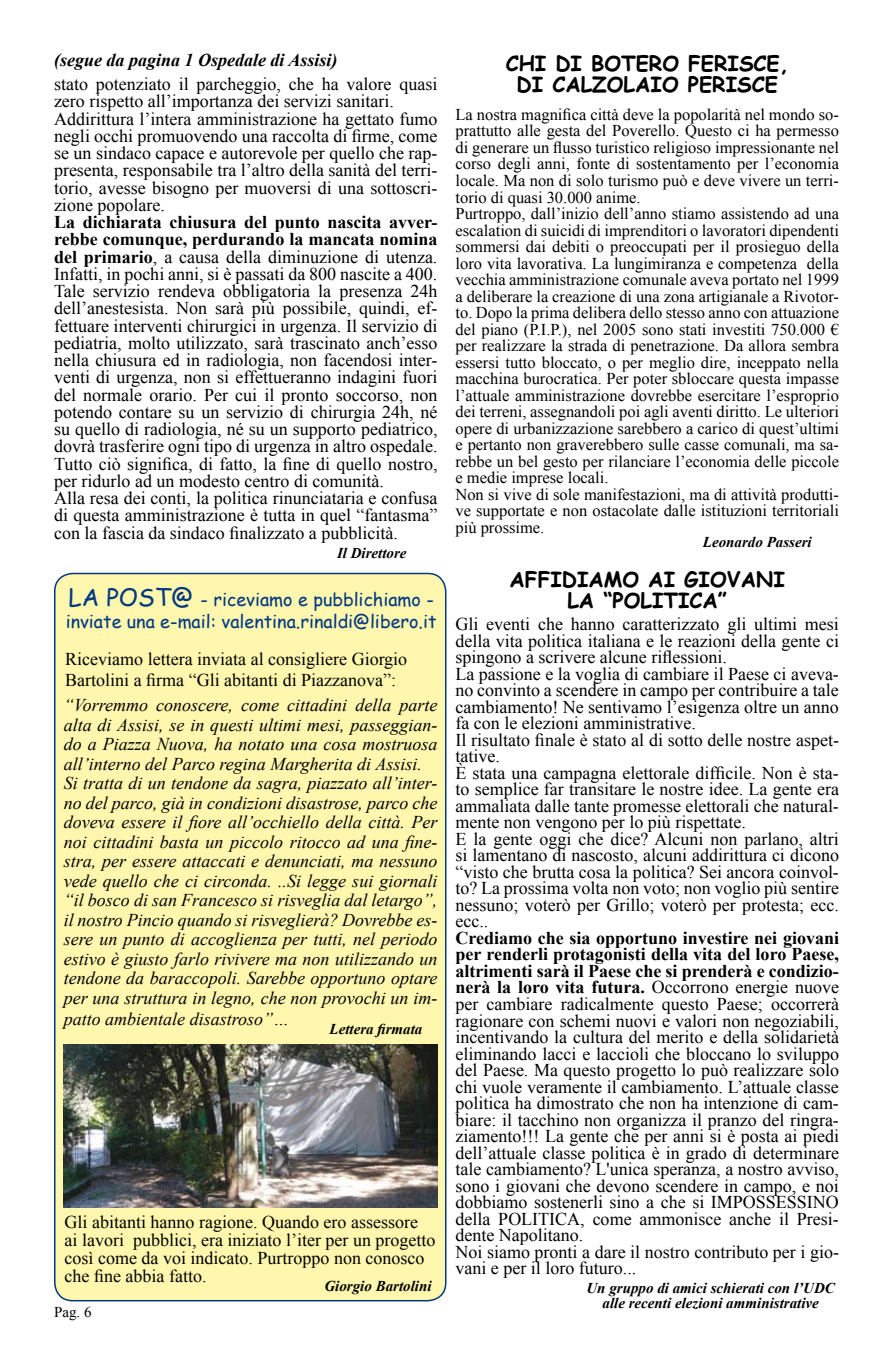
<style>
.page{position:relative;width:893px;height:1361px;background:#fff}
.page>*{position:absolute;margin:0;border:0;box-sizing:border-box;transform-origin:0 0}
.t1{font:700 21px/21px "Comic Sans MS";color:#000;text-align:center}
.t2{font:18px/16.5px "Times New Roman";color:#000}
.t3{font:italic 18px/19.6px "Times New Roman";color:#000}
.t4{font:18px/21.6px "Comic Sans MS";color:#003882}
.t5{font:italic 700 18px "Times New Roman";color:#000}
.t6{font:16.5px/16.5px "Times New Roman";color:#000}
.t7{font:italic 700 15px/15px "Times New Roman";color:#000;text-align:center}
.t8{font:15px "Times New Roman";color:#000}
.s1{font-weight:700}
.s2{font-size:24px}
</style>
<div class="page">
<div style="left:55px;top:573px;width:391px;height:727px;background:#fff7ae;border-radius:18px"></div>
<div style="left:54px;top:573px;width:392px;height:728px;border:2px solid #003882;border-radius:18px"></div>
<img style="left:64px;top:1044px;width:373px;height:164px">
<p class="t5" style="left:54px;top:47px;width:285px">(segue da pagina 1 Ospedale di Assisi)</p>
<p class="t2" style="left:54px;top:75px;width:385px;line-height:17.2px">stato potenziato il parcheggio, che ha valore quasi zero rispetto all’importanza dei servizi sanitari.<br>Addirittura l’intera amministrazione ha gettato fumo negli occhi promuovendo una raccolta di firme, come se un sindaco capace e autorevole per quello che rap&shy;presenta, responsabile tra l’altro della sanità del terri&shy;torio, avesse bisogno per muoversi di una sottoscri&shy;zione popolare.</p>
<p class="t2" style="left:54px;top:213px;width:385px;line-height:17.2px"><span class="s1">La dichiarata chiusura del punto nascita avver&shy;rebbe comunque, perdurando la mancata nomina del primario</span>, a causa della diminuzione di utenza.<br>Infatti, in pochi anni, si è passati da 800 nascite a 400.<br>Tale servizio rendeva obbligatoria la presenza 24h dell’anestesista. Non sarà più possibile, quindi, ef&shy;fettuare interventi chirurgici in urgenza. Il servizio di pediatria, molto utilizzato, sarà trascinato anch’esso nella chiusura ed in radiologia, non facendosi inter&shy;venti di urgenza, non si effettueranno indagini fuori del normale orario. Per cui il pronto soccorso, non potendo contare su un servizio di chirurgia 24h, né su quello di radiologia, né su un supporto pediatrico, dovrà trasferire ogni tipo di urgenza in altro ospedale.<br>Tutto ciò significa, di fatto, la fine di quello nostro, per ridurlo ad un modesto centro di comunità.<br>Alla resa dei conti, la politica rinunciataria e confusa di questa amministrazione è tutta in quel “fantasma” con la fascia da sindaco finalizzato a pubblicità.</p>
<p class="t7" style="left:337px;top:545px;width:71px">Il Direttore</p>
<p class="t4" style="left:66px;top:588px;width:372px"><span class="s2">LA POST@</span> - riceviamo e pubblichiamo - inviate una e-mail: valentina.rinaldi@libero.it</p>
<p class="t2" style="left:65px;top:648px;width:344px;line-height:21px">Riceviamo lettera inviata al consigliere Giorgio<br>Bartolini a firma “Gli abitanti di Piazzanova”:</p>
<p class="t3" style="left:64px;top:695px;width:375px">“Vorremmo conoscere, come cittadini della parte alta di Assisi, se in questi ultimi mesi, passeggian&shy;do a Piazza Nuova, ha notato una cosa mostruosa all’interno del Parco regina Margherita di Assisi.<br>Si tratta di un tendone da sagra, piazzato all’inter&shy;no del parco, già in condizioni disastrose, parco che doveva essere il fiore all’occhiello della città. Per noi cittadini basta un piccolo ritocco ad una fine&shy;stra, per essere attaccati e denunciati, ma nessuno vede quello che ci circonda. ..Si legge sui giornali “il bosco di san Francesco si risveglia dal letargo”, il nostro Pincio quando si risveglierà? Dovrebbe es&shy;sere un punto di accoglienza per tutti, nel periodo estivo è giusto farlo rivivere ma non utilizzando un tendone da baraccopoli. Sarebbe opportuno optare per una struttura in legno, che non provochi un im&shy;patto ambientale disastroso”…</p>
<p class="t7" style="left:330px;top:1021px;width:94px">Lettera firmata</p>
<p class="t2" style="left:65px;top:1212px;width:372px;line-height:18px">Gli abitanti hanno ragione. Quando ero assessore<br>ai lavori pubblici, era iniziato l’iter per un progetto così come da voi indicato. Purtroppo non conosco che fine abbia fatto.</p>
<p class="t7" style="left:324px;top:1277px;width:109px">Giorgio Bartolini</p>
<p class="t8" style="left:54px;top:1302px;width:39px">Pag. 6</p>
<p class="t1" style="left:506px;top:52px;width:285px">CHI DI BOTERO FERISCE,<br>DI CALZOLAIO PERISCE</p>
<p class="t6" style="left:455px;top:106px;width:385px">La nostra magnifica città deve la popolarità nel mondo so&shy;prattutto alle gesta del Poverello. Questo ci ha permesso di generare un flusso turistico religioso impressionante nel corso degli anni, fonte di sostentamento per l’economia locale. Ma non di solo turismo può e deve vivere un terri&shy;torio di quasi 30.000 anime.<br>Purtroppo, dall’inizio dell’anno stiamo assistendo ad una escalation di suicidi di imprenditori o lavoratori dipendenti sommersi dai debiti o preoccupati per il prosieguo della loro vita lavorativa. La lungimiranza e competenza della vecchia amministrazione comunale aveva portato nel 1999 a deliberare la creazione di una zona artigianale a Rivotor&shy;to. Dopo la prima delibera dello stesso anno con attuazione del piano (P.I.P.), nel 2005 sono stati investiti 750.000 € per realizzare la strada di penetrazione. Da allora sembra essersi tutto bloccato, o per meglio dire, inceppato nella macchina burocratica. Per poter sbloccare questa impasse l’attuale amministrazione dovrebbe esercitare l’esproprio dei terreni, assegnandoli poi agli aventi diritto. Le ulteriori opere di urbanizzazione sarebbero a carico di quest’ultimi e pertanto non graverebbero sulle casse comunali, ma sa&shy;rebbe un bel gesto per rilanciare l’economia delle piccole e medie imprese locali.<br>Non si vive di sole manifestazioni, ma di attività produtti&shy;ve supportate e non ostacolate dalle istituzioni territoriali più prossime.</p>
<p class="t7" style="left:703px;top:534px;width:110px">Leonardo Passeri</p>
<p class="t1" style="left:510px;top:568px;width:277px">AFFIDIAMO AI GIOVANI<br>LA “POLITICA”</p>
<p class="t2" style="left:455px;top:616px;width:385px">Gli eventi che hanno caratterizzato gli ultimi mesi della vita politica italiana e le reazioni della gente ci spingono a scrivere alcune riflessioni.<br>La passione e la voglia di cambiare il Paese ci aveva&shy;no convinto a scendere in campo per contribuire a tale cambiamento! Ne sentivamo l’esigenza oltre un anno fa con le elezioni amministrative.<br>Il risultato finale è stato al di sotto delle nostre aspet&shy;tative.<br>È stata una campagna elettorale difficile. Non è sta&shy;to semplice far transitare le nostre idee. La gente era ammaliata dalle tante promesse elettorali che natural&shy;mente non vengono per lo più rispettate.<br>E la gente oggi che dice? Alcuni non parlano, altri si lamentano di nascosto, alcuni addirittura ci dicono “visto che brutta cosa la politica? Sei ancora coinvol&shy;to? La prossima volta non voto; non voglio più sentire nessuno; voterò per Grillo; voterò per protesta; ecc. ecc..</p>
<p class="t2" style="left:455px;top:929px;width:385px"><span class="s1">Crediamo che sia opportuno investire nei giovani per renderli protagonisti della vita del loro Paese, altrimenti sarà il Paese che si prenderà e condizio&shy;nerà la loro vita futura.</span> Occorrono energie nuove per cambiare radicalmente questo Paese; occorrerà ragionare con schemi nuovi e valori non negoziabili, incentivando la cultura del merito e della solidarietà eliminando lacci e laccioli che bloccano lo sviluppo del Paese. Ma questo progetto lo può realizzare solo chi vuole veramente il cambiamento. L’attuale classe politica ha dimostrato che non ha intenzione di cam&shy;biare: il tacchino non organizza il pranzo del ringra&shy;ziamento!!! La gente che per anni si è posta ai piedi dell’attuale classe politica è in grado di determinare tale cambiamento? L'unica speranza, a nostro avviso, sono i giovani che devono scendere in campo, e noi dobbiamo sostenerli sino a che si IMPOSSESSINO della POLITICA, come ammonisce anche il Presi&shy;dente Napolitano.<br>Noi siamo pronti a dare il nostro contributo per i gio&shy;vani e per il loro futuro...</p>
<p class="t7" style="left:586px;top:1280px;width:250px">Un gruppo di amici schierati con l’UDC alle recenti elezioni amministrative</p>
</div>
